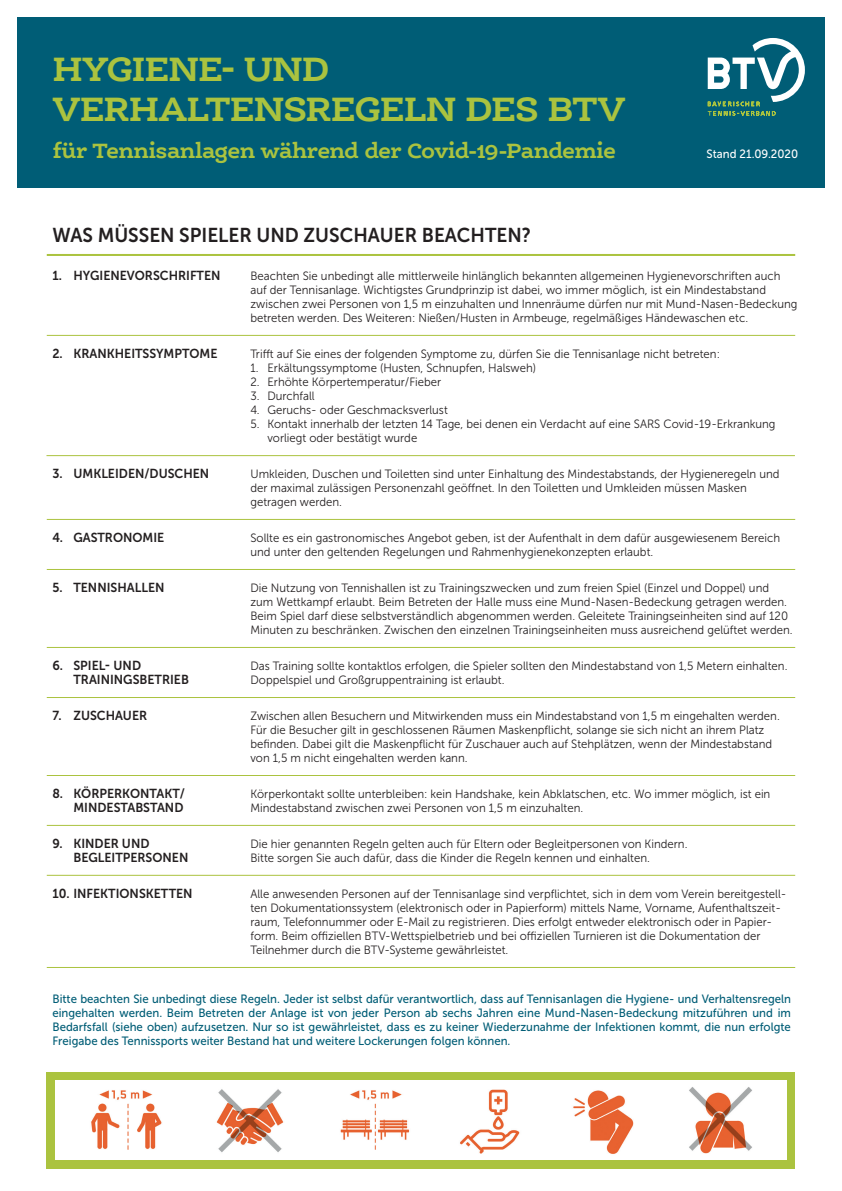
<style>
.page{position:relative;width:842px;height:1191px;background:#fff}
.page>*{position:absolute;margin:0;border:0;box-sizing:border-box;transform-origin:0 0}
.Headline{font:700 36px "Ernestine OT";letter-spacing:-.025em;color:#abc33f}
.Headline-2{font:700 22px "Ernestine OT";letter-spacing:-.035em;color:#abc33f}
.Fließtext{font:20px "Museo Sans 700";color:#231f20;scale:.95 1}
.Fließtext-2{font:13px "Museo Sans 700";color:#231f20;scale:.95 1}
.Fließtext-3{font:12px/14px "Museo Sans 300";color:#231f20;scale:.95 1}
.Fließtext-4{font:12px/14px "Museo Sans 500";color:#005d76;text-align:justify;scale:.95 1}
.Fließtext-5{font:12px "Museo Sans 500";color:#fff;scale:.95 1}
</style>
<div class="page">
<div style="left:17px;top:17px;width:808px;height:170px;background:#005d76"></div>
<svg style="left:708px;top:38px;width:97px;height:78px"></svg>
<div style="left:47px;top:1071px;width:748px;height:97px;background:#abc33f"></div>
<div style="left:55px;top:1080px;width:732px;height:79px;background:#fff"></div>
<img style="left:91px;top:1090px;width:71px;height:60px">
<img style="left:216px;top:1089px;width:68px;height:64px">
<img style="left:340px;top:1090px;width:70px;height:60px">
<img style="left:460px;top:1089px;width:60px;height:65px">
<img style="left:573px;top:1090px;width:61px;height:64px">
<img style="left:689px;top:1087px;width:63px;height:67px">
<hr style="left:47px;top:335px;width:748px;height:1px;background:#abc33f">
<hr style="left:46px;top:455px;width:749px;height:1px;background:#abc33f">
<hr style="left:47px;top:519px;width:748px;height:1px;background:#abc33f">
<hr style="left:47px;top:647px;width:748px;height:1px;background:#abc33f">
<hr style="left:47px;top:697px;width:748px;height:1px;background:#abc33f">
<hr style="left:47px;top:569px;width:748px;height:1px;background:#abc33f">
<hr style="left:47px;top:775px;width:748px;height:1px;background:#abc33f">
<hr style="left:47px;top:874px;width:748px;height:1px;background:#abc33f">
<hr style="left:47px;top:825px;width:748px;height:1px;background:#abc33f">
<hr style="left:47px;top:967px;width:748px;height:1px;background:#abc33f">
<hr style="left:47px;top:254px;width:748px;height:2px;background:#abc33f">
<p class="Headline" style="left:53px;top:48px;width:278px">HYGIENE- UND</p>
<p class="Headline" style="left:53px;top:88px;width:574px">VERHALTENSREGELN DES BTV</p>
<p class="Headline-2" style="left:53px;top:138px;width:565px">für Tennisanlagen während der Covid-19-Pandemie</p>
<p class="Fließtext-5" style="left:707px;top:147px;width:98px">Stand 21.09.2020</p>
<p class="Fließtext" style="left:52px;top:224px;width:505px">WAS MÜSSEN SPIELER UND ZUSCHAUER BEACHTEN?</p>
<p class="Fließtext-2" style="left:52px;top:268px;width:178px">1. HYGIENEVORSCHRIFTEN</p>
<p class="Fließtext-3" style="left:250px;top:269px;width:559px">Beachten Sie unbedingt alle mittlerweile hinlänglich bekannten allgemeinen Hygienevorschriften auch</p>
<p class="Fließtext-3" style="left:250px;top:283px;width:577px">auf der Tennisanlage. Wichtigstes Grundprinzip ist dabei, wo immer möglich, ist ein Mindestabstand zwischen zwei Personen von 1,5 m einzuhalten und Innenräume dürfen nur mit Mund-Nasen-Bedeckung betreten werden. Des Weiteren: Nießen/Husten in Armbeuge, regelmäßiges Händewaschen etc.</p>
<p class="Fließtext-2" style="left:52px;top:346px;width:175px">2. KRANKHEITSSYMPTOME</p>
<p class="Fließtext-3" style="left:250px;top:347px;width:496px">Trifft auf Sie eines der folgenden Symptome zu, dürfen Sie die Tennisanlage nicht betreten:</p>
<p class="Fließtext-3" style="left:250px;top:361px;width:302px">1. Erkältungssymptome (Husten, Schnupfen, Halsweh)</p>
<p class="Fließtext-3" style="left:250px;top:375px;width:202px">2. Erhöhte Körpertemperatur/Fieber</p>
<p class="Fließtext-3" style="left:250px;top:389px;width:69px">3. Durchfall</p>
<p class="Fließtext-3" style="left:250px;top:403px;width:209px">4. Geruchs- oder Geschmacksverlust</p>
<p class="Fließtext-3" style="left:250px;top:417px;width:554px">5. Kontakt innerhalb der letzten 14 Tage, bei denen ein Verdacht auf eine SARS Covid-19-Erkrankung</p>
<p class="Fließtext-3" style="left:267px;top:431px;width:159px">vorliegt oder bestätigt wurde</p>
<p class="Fließtext-2" style="left:52px;top:466px;width:167px">3. UMKLEIDEN/DUSCHEN</p>
<p class="Fließtext-3" style="left:250px;top:467px;width:558px">Umkleiden, Duschen und Toiletten sind unter Einhaltung des Mindestabstands, der Hygieneregeln und der maximal zulässigen Personenzahl geöffnet. In den Toiletten und Umkleiden müssen Masken getragen werden.</p>
<p class="Fließtext-2" style="left:52px;top:530px;width:119px">4. GASTRONOMIE</p>
<p class="Fließtext-3" style="left:250px;top:531px;width:559px">Sollte es ein gastronomisches Angebot geben, ist der Aufenthalt in dem dafür ausgewiesenem Bereich und unter den geltenden Regelungen und Rahmenhygienekonzepten erlaubt.</p>
<p class="Fließtext-2" style="left:52px;top:580px;width:119px">5. TENNISHALLEN</p>
<p class="Fließtext-3" style="left:250px;top:581px;width:547px">Die Nutzung von Tennishallen ist zu Trainingszwecken und zum freien Spiel (Einzel und Doppel) und</p>
<p class="Fließtext-3" style="left:250px;top:595px;width:566px">zum Wettkampf erlaubt. Beim Betreten der Halle muss eine Mund-Nasen-Bedeckung getragen werden.</p>
<p class="Fließtext-3" style="left:250px;top:609px;width:572px">Beim Spiel darf diese selbstverständlich abgenommen werden. Geleitete Trainingseinheiten sind auf 120<br>Minuten zu beschränken. Zwischen den einzelnen Trainingseinheiten muss ausreichend gelüftet werden.</p>
<p class="Fließtext-2" style="left:52px;top:658px;width:95px">6. SPIEL- UND</p>
<p class="Fließtext-3" style="left:250px;top:659px;width:567px">Das Training sollte kontaktlos erfolgen, die Spieler sollten den Mindestabstand von 1,5 Metern einhalten.</p>
<p class="Fließtext-2" style="left:73px;top:672px;width:123px">TRAININGSBETRIEB</p>
<p class="Fließtext-3" style="left:250px;top:673px;width:269px">Doppelspiel und Großgruppentraining ist erlaubt.</p>
<p class="Fließtext-2" style="left:52px;top:708px;width:101px">7. ZUSCHAUER</p>
<p class="Fließtext-3" style="left:250px;top:709px;width:559px">Zwischen allen Besuchern und Mitwirkenden muss ein Mindestabstand von 1,5 m eingehalten werden.<br>Für die Besucher gilt in geschlossenen Räumen Maskenpflicht, solange sie sich nicht an ihrem Platz befinden. Dabei gilt die Maskenpflicht für Zuschauer auch auf Stehplätzen, wenn der Mindestabstand von 1,5 m nicht eingehalten werden kann.</p>
<p class="Fließtext-2" style="left:52px;top:786px;width:141px">8. KÖRPERKONTAKT/</p>
<p class="Fließtext-3" style="left:250px;top:787px;width:549px">Körperkontakt sollte unterbleiben: kein Handshake, kein Abklatschen, etc. Wo immer möglich, ist ein</p>
<p class="Fließtext-2" style="left:73px;top:800px;width:117px">MINDESTABSTAND</p>
<p class="Fließtext-3" style="left:250px;top:801px;width:352px">Mindestabstand zwischen zwei Personen von 1,5 m einzuhalten.</p>
<p class="Fließtext-2" style="left:52px;top:836px;width:104px">9. KINDER UND</p>
<p class="Fließtext-3" style="left:250px;top:837px;width:462px">Die hier genannten Regeln gelten auch für Eltern oder Begleitpersonen von Kindern.</p>
<p class="Fließtext-2" style="left:73px;top:850px;width:123px">BEGLEITPERSONEN</p>
<p class="Fließtext-3" style="left:250px;top:851px;width:422px">Bitte sorgen Sie auch dafür, dass die Kinder die Regeln kennen und einhalten.</p>
<p class="Fließtext-2" style="left:52px;top:886px;width:149px">10. INFEKTIONSKETTEN</p>
<p class="Fließtext-3" style="left:250px;top:887px;width:566px">Alle anwesenden Personen auf der Tennisanlage sind verpflichtet, sich in dem vom Verein bereitgestell-</p>
<p class="Fließtext-3" style="left:250px;top:901px;width:560px">ten Dokumentationssystem (elektronisch oder in Papierform) mittels Name, Vorname, Aufenthaltszeit-</p>
<p class="Fließtext-3" style="left:250px;top:915px;width:551px">raum, Telefonnummer oder E-Mail zu registrieren. Dies erfolgt entweder elektronisch oder in Papier-</p>
<p class="Fließtext-3" style="left:250px;top:929px;width:538px">form. Beim offiziellen BTV-Wettspielbetrieb und bei offiziellen Turnieren ist die Dokumentation der</p>
<p class="Fließtext-3" style="left:250px;top:943px;width:273px">Teilnehmer durch die BTV-Systeme gewährleistet.</p>
<p class="Fließtext-4" style="left:52px;top:992px;width:779px">Bitte beachten Sie unbedingt diese Regeln. Jeder ist selbst dafür verantwortlich, dass auf Tennisanlagen die Hygiene- und Verhaltensregeln eingehalten werden. Beim Betreten der Anlage ist von jeder Person ab sechs Jahren eine Mund-Nasen-Bedeckung mitzuführen und im Bedarfsfall (siehe oben) aufzusetzen. Nur so ist gewährleistet, dass es zu keiner Wiederzunahme der Infektionen kommt, die nun erfolgte Freigabe des Tennissports weiter Bestand hat und weitere Lockerungen folgen können.</p>
</div>
